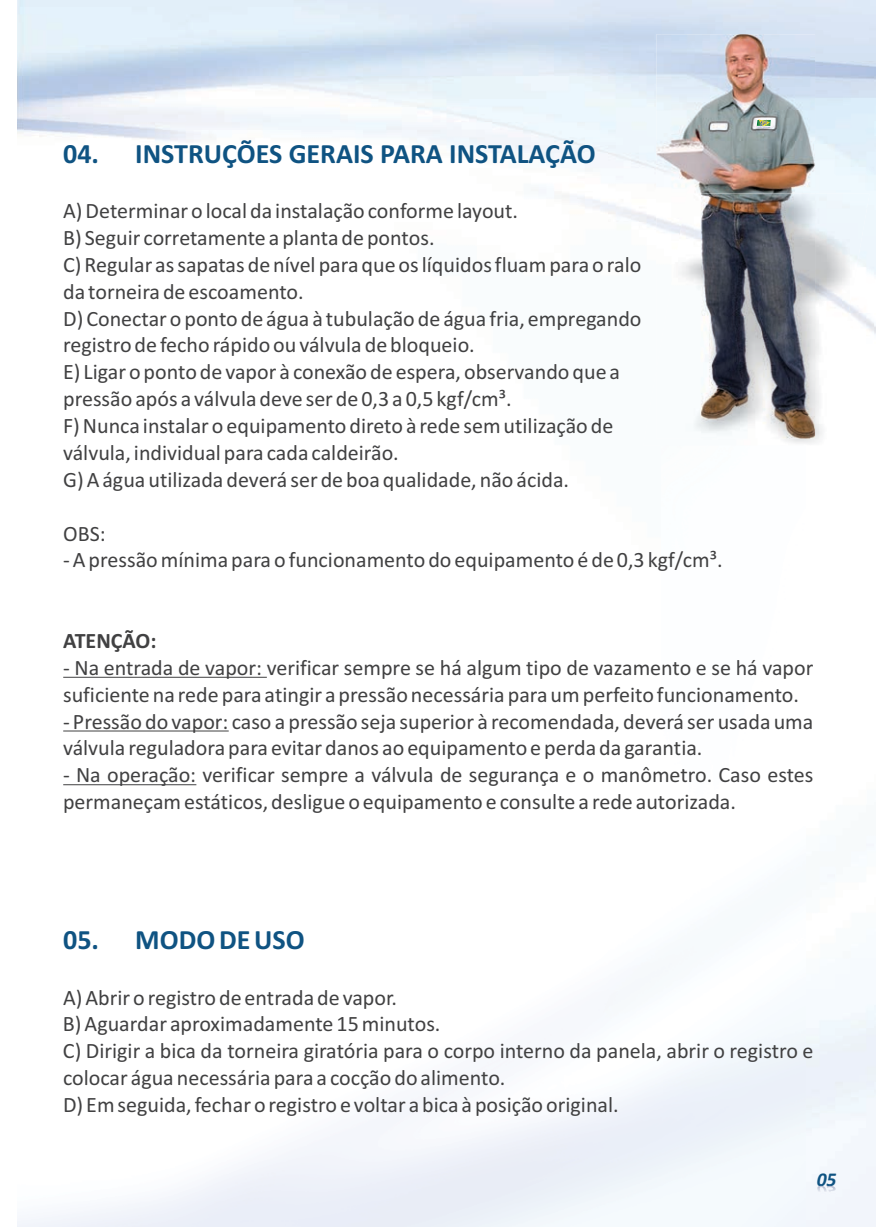
<style>
.page{position:relative;width:876px;height:1227px;background:#fff}
.page>*{position:absolute;margin:0;border:0;box-sizing:border-box;transform-origin:0 0}
.t1{font:700 28px "Calibri";color:#0f5382}
.t2{font:22px/26.8px "Calibri";color:#414142}
.t3{font:700 22px "Calibri";color:#414142}
.t4{font:italic 700 19.6px "Calibri";color:#0f5382}
</style>
<div class="page">
<img style="left:816px;top:1173px;width:19px;height:19px">
<svg style="left:818px;top:1192px;width:17px;height:2px"></svg>
<img style="left:643px;top:193px;width:226px;height:252px">
<img style="left:656px;top:34px;width:158px;height:159px">
<img style="left:656px;top:193px;width:158px;height:245px">
<svg style="left:756px;top:119px;width:13px;height:9px"></svg>
<hr style="left:63px;top:677px;width:204px;height:1px;background:#414142">
<hr style="left:63px;top:730px;width:165px;height:1px;background:#414142">
<hr style="left:63px;top:784px;width:133px;height:1px;background:#414142">
<p class="t1" style="left:63px;top:142px;width:533px">04. INSTRUÇÕES GERAIS PARA INSTALAÇÃO</p>
<p class="t2" style="left:63px;top:199px;width:579px">A) Determinar o local da instalação conforme layout.<br>B) Seguir corretamente a planta de pontos.<br>C) Regular as sapatas de nível para que os líquidos fluam para o ralo da torneira de escoamento.<br>D) Conectar o ponto de água à tubulação de água fria, empregando registro de fecho rápido ou válvula de bloqueio.<br>E) Ligar o ponto de vapor à conexão de espera, observando que a pressão após a válvula deve ser de 0,3 a 0,5 kgf/cm³.<br>F) Nunca instalar o equipamento direto à rede sem utilização de válvula, individual para cada caldeirão.<br>G) A água utilizada deverá ser de boa qualidade, não ácida.</p>
<p class="t2" style="left:63px;top:521px;width:44px">OBS:</p>
<p class="t2" style="left:63px;top:548px;width:661px">- A pressão mínima para o funcionamento do equipamento é de 0,3 kgf/cm³.</p>
<p class="t3" style="left:63px;top:631px;width:95px">ATENÇÃO:</p>
<p class="t2" style="left:63px;top:656px;width:751px">- Na entrada de vapor: verificar sempre se há algum tipo de vazamento e se há vapor suficiente na rede para atingir a pressão necessária para um perfeito funcionamento.</p>
<p class="t2" style="left:63px;top:709px;width:751px">- Pressão do vapor: caso a pressão seja superior à recomendada, deverá ser usada uma válvula reguladora para evitar danos ao equipamento e perda da garantia.</p>
<p class="t2" style="left:63px;top:763px;width:751px">- Na operação: verificar sempre a válvula de segurança e o manômetro. Caso estes permaneçam estáticos, desligue o equipamento e consulte a rede autorizada.</p>
<p class="t1" style="left:63px;top:928px;width:243px">05. MODO DE USO</p>
<p class="t2" style="left:63px;top:985px;width:751px">A) Abrir o registro de entrada de vapor.<br>B) Aguardar aproximadamente 15 minutos.<br>C) Dirigir a bica da torneira giratória para o corpo interno da panela, abrir o registro e colocar água necessária para a cocção do alimento.<br>D) Em seguida, fechar o registro e voltar a bica à posição original.</p>
<p class="t4" style="left:816px;top:1170px;width:21px">05</p>
</div>
